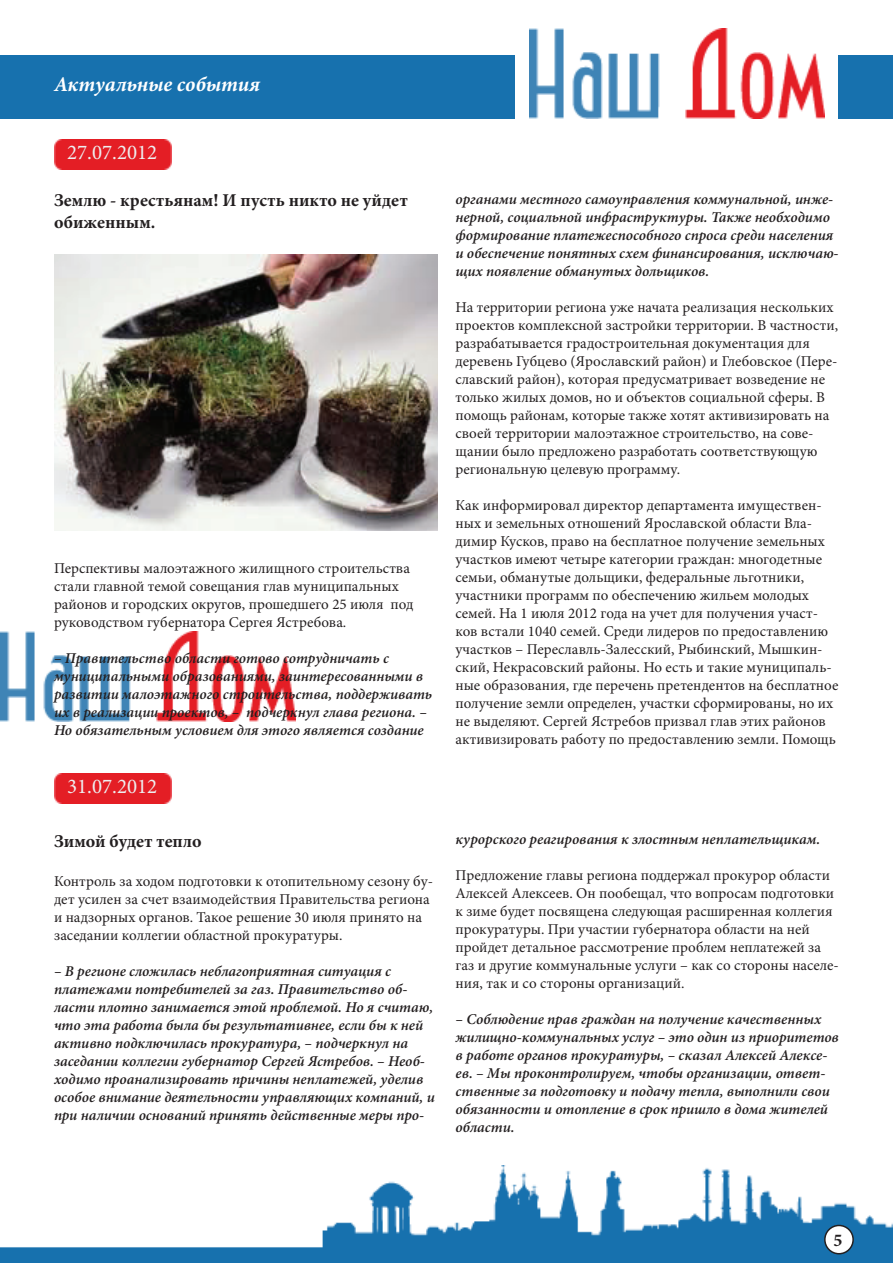
<style>
.page{position:relative;width:893px;height:1263px;background:#fff}
.page>*{position:absolute;margin:0;border:0;box-sizing:border-box;transform-origin:0 0}
.t1{font:21px "Minion Pro";color:#eeeeef}
.t2{font:italic 700 21px "Minion Pro";letter-spacing:-.005em;color:#fff}
.t3{font:700 18px/21.6px "Minion Pro";color:#231f20}
.t4{font:15px/18px "Minion Pro";color:#231f20}
.t5{font:italic 600 15px/18px "Minion Pro";color:#231f20}
</style>
<div class="page">
<img style="left:1px;top:1166px;width:892px;height:97px">
<img style="left:0;top:1166px;width:1px;height:97px">
<img style="left:0;top:631px;width:295px;height:90px">
<img style="left:529px;top:28px;width:295px;height:90px">
<div style="left:0;top:55px;width:514px;height:63px;background:#1771ae"></div>
<div style="left:839px;top:55px;width:54px;height:63px;background:#1771ae"></div>
<div style="left:54px;top:139px;width:117px;height:30px;background:#e41e25"></div>
<div style="left:825px;top:1225px;width:28px;height:29px;background:#fff;border-radius:50%"></div>
<div style="left:824px;top:1225px;width:30px;height:29px;border:2px solid #231f20;border-radius:50%"></div>
<img style="left:54px;top:254px;width:383px;height:276px">
<div style="left:54px;top:773px;width:117px;height:30px;background:#e41e25"></div>
<h1 class="t2" style="left:54px;top:69px;width:208px">Актуальные события</h1>
<h1 class="t1" style="left:67px;top:139px;width:92px">27.07.2012</h1>
<p class="t3" style="left:54px;top:189px;width:355px">Землю - крестьянам! И пусть никто не уйдет обиженным.</p>
<p class="t4" style="left:54px;top:560px;width:361px">Перспективы малоэтажного жилищного строительства стали главной темой совещания глав муниципальных районов и городских округов, прошедшего 25 июля под руководством губернатора Сергея Ястребова.</p>
<p class="t5" style="left:54px;top:649px;width:380px">– Правительство области готово сотрудничать с муниципальными образованиями, заинтересованными в развитии малоэтажного строительства, поддерживать их в реализации проектов, – подчеркнул глава региона. – Но обязательным условием для этого является создание</p>
<h1 class="t1" style="left:67px;top:773px;width:92px">31.07.2012</h1>
<p class="t3" style="left:54px;top:830px;width:149px">Зимой будет тепло</p>
<p class="t4" style="left:54px;top:872px;width:380px">Контроль за ходом подготовки к отопительному сезону бу&shy;дет усилен за счет взаимодействия Правительства региона и надзорных органов. Такое решение 30 июля принято на заседании коллегии областной прокуратуры.</p>
<p class="t5" style="left:54px;top:962px;width:382px">– В регионе сложилась неблагоприятная ситуация с платежами потребителей за газ. Правительство об&shy;ласти плотно занимается этой проблемой. Но я считаю, что эта работа была бы результативнее, если бы к ней активно подключилась прокуратура, – подчеркнул на заседании коллегии губернатор Сергей Ястребов. – Необ&shy;ходимо проанализировать причины неплатежей, уделив особое внимание деятельности управляющих компаний, и при наличии оснований принять действенные меры про-</p>
<p class="t5" style="left:455px;top:190px;width:385px">органами местного самоуправления коммунальной, инже&shy;нерной, социальной инфраструктуры. Также необходимо формирование платежеспособного спроса среди населения и обеспечение понятных схем финансирования, исключаю&shy;щих появление обманутых дольщиков.</p>
<p class="t4" style="left:455px;top:298px;width:384px">На территории региона уже начата реализация нескольких проектов комплексной застройки территории. В частности, разрабатывается градостроительная документация для деревень Губцево (Ярославский район) и Глебовское (Пере&shy;славский район), которая предусматривает возведение не только жилых домов, но и объектов социальной сферы. В помощь районам, которые также хотят активизировать на своей территории малоэтажное строительство, на сове&shy;щании было предложено разработать соответствующую региональную целевую программу.</p>
<p class="t4" style="left:455px;top:496px;width:384px">Как информировал директор департамента имуществен&shy;ных и земельных отношений Ярославской области Вла&shy;димир Кусков, право на бесплатное получение земельных участков имеют четыре категории граждан: многодетные семьи, обманутые дольщики, федеральные льготники, участники программ по обеспечению жильем молодых семей. На 1 июля 2012 года на учет для получения участ&shy;ков встали 1040 семей. Среди лидеров по предоставлению участков – Переславль-Залесский, Рыбинский, Мышкин&shy;ский, Некрасовский районы. Но есть и такие муниципаль&shy;ные образования, где перечень претендентов на бесплатное получение земли определен, участки сформированы, но их не выделяют. Сергей Ястребов призвал глав этих районов активизировать работу по предоставлению земли. Помощь</p>
<p class="t5" style="left:455px;top:830px;width:366px">курорского реагирования к злостным неплательщикам.</p>
<p class="t4" style="left:455px;top:867px;width:385px">Предложение главы региона поддержал прокурор области Алексей Алексеев. Он пообещал, что вопросам подготовки к зиме будет посвящена следующая расширенная коллегия прокуратуры. При участии губернатора области на ней пройдет детальное рассмотрение проблем неплатежей за газ и другие коммунальные услуги – как со стороны населе&shy;ния, так и со стороны организаций.</p>
<p class="t5" style="left:455px;top:1010px;width:385px">– Соблюдение прав граждан на получение качественных жилищно-коммунальных услуг – это один из приоритетов в работе органов прокуратуры, – сказал Алексей Алексе&shy;ев. – Мы проконтролируем, чтобы организации, ответ&shy;ственные за подготовку и подачу тепла, выполнили свои обязанности и отопление в срок пришло в дома жителей области.</p>
<p class="t3" style="left:833px;top:1229px;width:10px">5</p>
</div>
